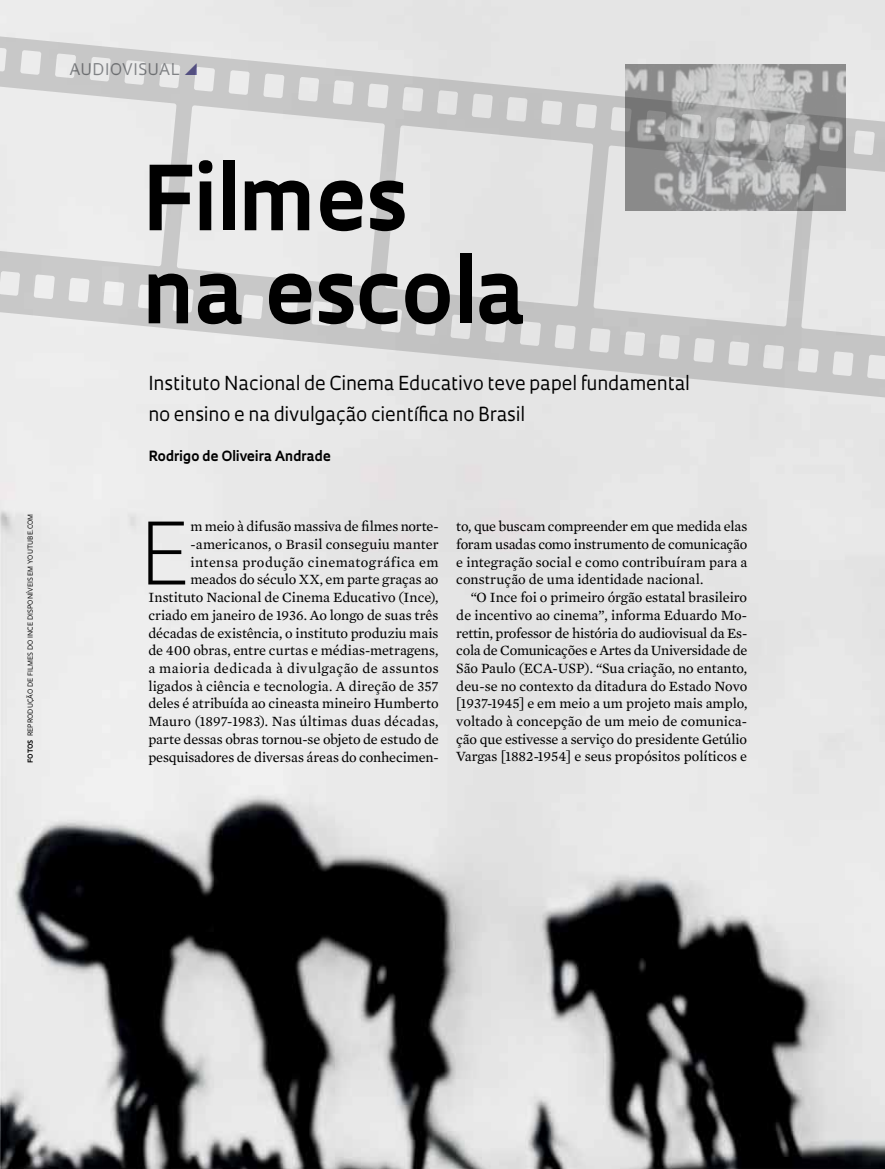
<style>
.page{position:relative;width:885px;height:1169px;background:#fff}
.page>*{position:absolute;margin:0;border:0;box-sizing:border-box;transform-origin:0 0}
.t1{font:700 87px/93px "Oculum";letter-spacing:-.01em;color:#000}
.t2{font:300 83.55px "Oculum";color:#000}
.t3{font:18.75px/30.9px "Oculum";letter-spacing:-.01em;color:#000}
.t4{font:15.6px "Oculum";letter-spacing:.03em;color:#808285}
.t5{font:14.4px/17.7px "Mercury Text G2";color:#000;text-align:justify}
.t6{font:700 13.65px "Oculum";letter-spacing:-.005em;color:#000}
.t7{font:6.75px "Oculum";letter-spacing:.015em;color:#000}
.s1{font-weight:700}
</style>
<div class="page">
<img style="left:0;top:0;width:885px;height:1168px">
<svg style="left:0;top:34px;width:885px;height:372px;background:#dedede"></svg>
<img style="left:626px;top:64px;width:219px;height:147px">
<svg style="left:801px;top:1126px;width:7px;height:7px"></svg>
<svg style="left:185px;top:63px;width:12px;height:12px"></svg>
<p class="t7" style="left:26px;top:763px;width:251px;rotate:-90deg"><span class="s1">fotos</span> reprodução de filmes do ince dispon íveis em youtube.com</p>
<p class="t4" style="left:69px;top:60px;width:112px">audiovisual</p>
<h1 class="t1" style="left:141px;top:147px;width:386px">Filmes na escola</h1>
<h3 class="t3" style="left:148px;top:366px;width:543px">I nstituto Nacional de Cinema Educativo teve papel fundamental no ensino e na divulgação científica no Brasil</h3>
<p class="t6" style="left:148px;top:446px;width:184px">Rodrigo de Oliveira Andrade</p>
<p class="t5" style="left:148px;top:517px;width:292px;text-align:right">m meio à difusão massiva de filmes norte--americanos, o Brasil conseguiu manter intensa produção cinematográfica em meados do século XX, em parte graças ao Instituto Nacional de Cinema Educativo (Ince), criado em janeiro de 1936. Ao longo de suas três décadas de existência, o instituto produziu mais de 400 obras, entre curtas e médias-metragens, a maioria dedicada à divulgação de assuntos ligados à ciência e tecnologia. A direção de 357 deles é atribuída ao cineasta mineiro Humberto Mauro (1897-1983). Nas últimas duas décadas, parte dessas obras tornou-se objeto de estudo de pesquisadores de diversas áreas do conhecimen-</p>
<p class="t5" style="left:456px;top:517px;width:292px">to, que buscam compreender em que medida elas foram usadas como instrumento de comunicação e integração social e como contribuíram para a construção de uma identidade nacional.</p>
<h2 class="t2" style="left:140px;top:496px;width:51px">E</h2>
<p class="t5" style="left:456px;top:587px;width:293px;text-indent:14px">“O Ince foi o primeiro órgão estatal brasileiro de incentivo ao cinema”, informa Eduardo Mo&shy;rettin, professor de história do audiovisual da Es&shy;cola de Comunicações e Artes da Universidade de São Paulo (ECA-USP). “Sua criação, no entanto, deu-se no contexto da ditadura do Estado Novo [1937-1945] e em meio a um projeto mais amplo, voltado à concepção de um meio de comunica&shy;ção que estivesse a serviço do presidente Getúlio Vargas [1882-1954] e seus propósitos políticos e</p>
</div>
